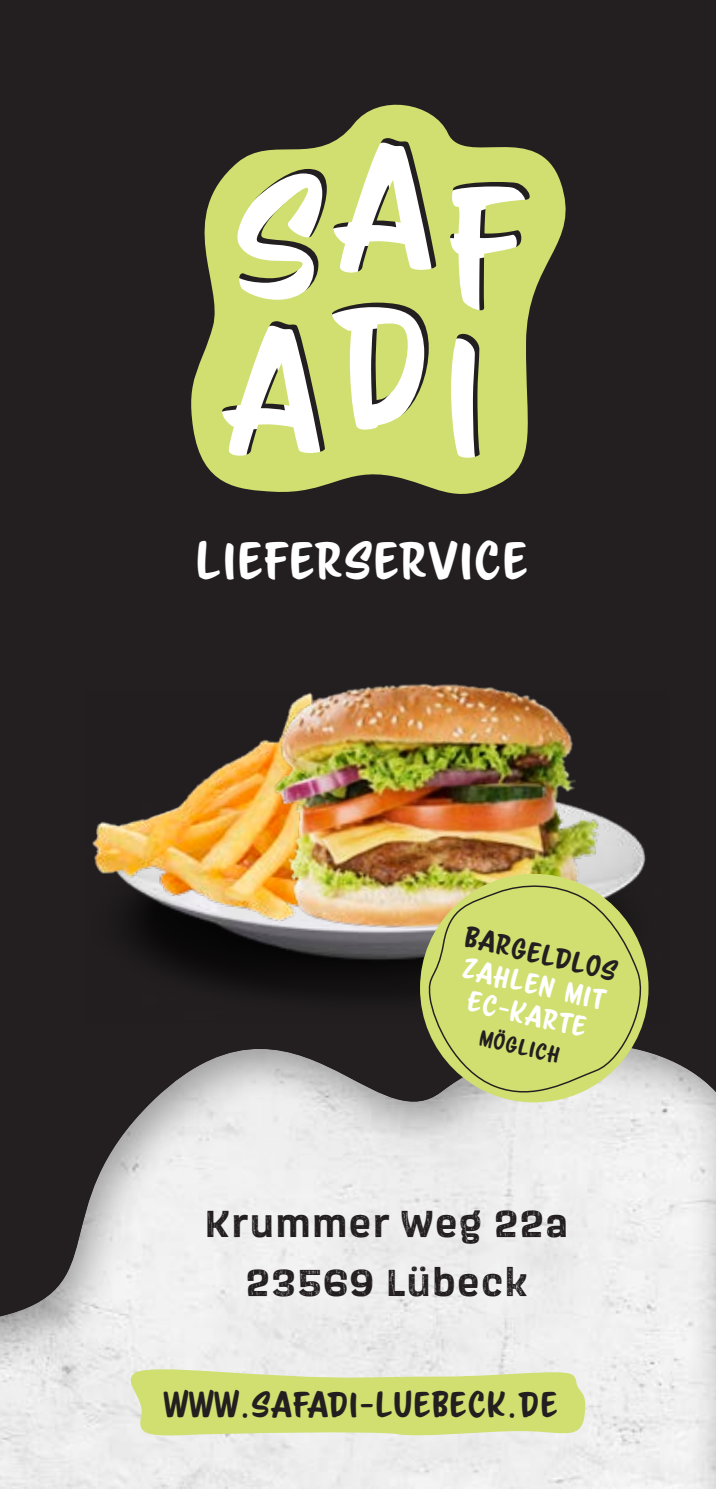
<style>
.page{position:relative;width:716px;height:1489px;background:#fff}
.page>*{position:absolute;margin:0;border:0;box-sizing:border-box;transform-origin:0 0}
.t1{font:46.5px "Scriptorama Markdown JF";letter-spacing:.05em;color:#fff}
.t2{font:700 39px/58.5px "Scarlet Wood";letter-spacing:.05em;color:#231f20;text-align:center}
.t3{font:31.75px "Scriptorama Markdown JF";letter-spacing:.05em;color:#231f20}
.t4{font:25.75px/30.8px "Scriptorama Markdown JF";color:#fff;text-align:center}
.t5{font:20px "Scriptorama Markdown JF";color:#231f20}
.s1{color:#231f20}
</style>
<div class="page">
<div style="left:0;top:0;width:716px;height:1488px;background:#231f20"></div>
<div style="left:0;top:1040px;width:716px;height:448px;background:#231f20;opacity:.4"></div>
<svg style="left:0;top:1040px;width:1px;height:32px"></svg>
<svg style="left:121px;top:1361px;width:467px;height:81px;background:#d8e396"></svg>
<svg style="left:191px;top:104px;width:375px;height:390px;fill:#d0df70"></svg>
<img style="left:127px;top:822px;width:519px;height:199px">
<img style="left:92px;top:749px;width:161px;height:182px">
<img style="left:253px;top:683px;width:362px;height:269px">
<svg style="left:427px;top:881px;width:222px;height:222px;background:#c2cd72"></svg>
<p class="t1" style="left:196px;top:531px;width:333px">LIEFERSERVICE</p>
<p class="t4" style="left:469px;top:921px;width:156px;rotate:13deg"><span class="s1">BARGELDLOS<br></span>ZAHLEN MIT<br>EC-KARTE</p>
<p class="t5" style="left:483px;top:1024px;width:83px;rotate:13deg">MÖGLICH</p>
<p class="t2" style="left:205px;top:1193px;width:365px">Krummer Weg 22a<br>23569 Lübeck</p>
<p class="t3" style="left:164px;top:1383px;width:394px">WWW.SAFADI-LUEBECK.DE</p>
</div>
